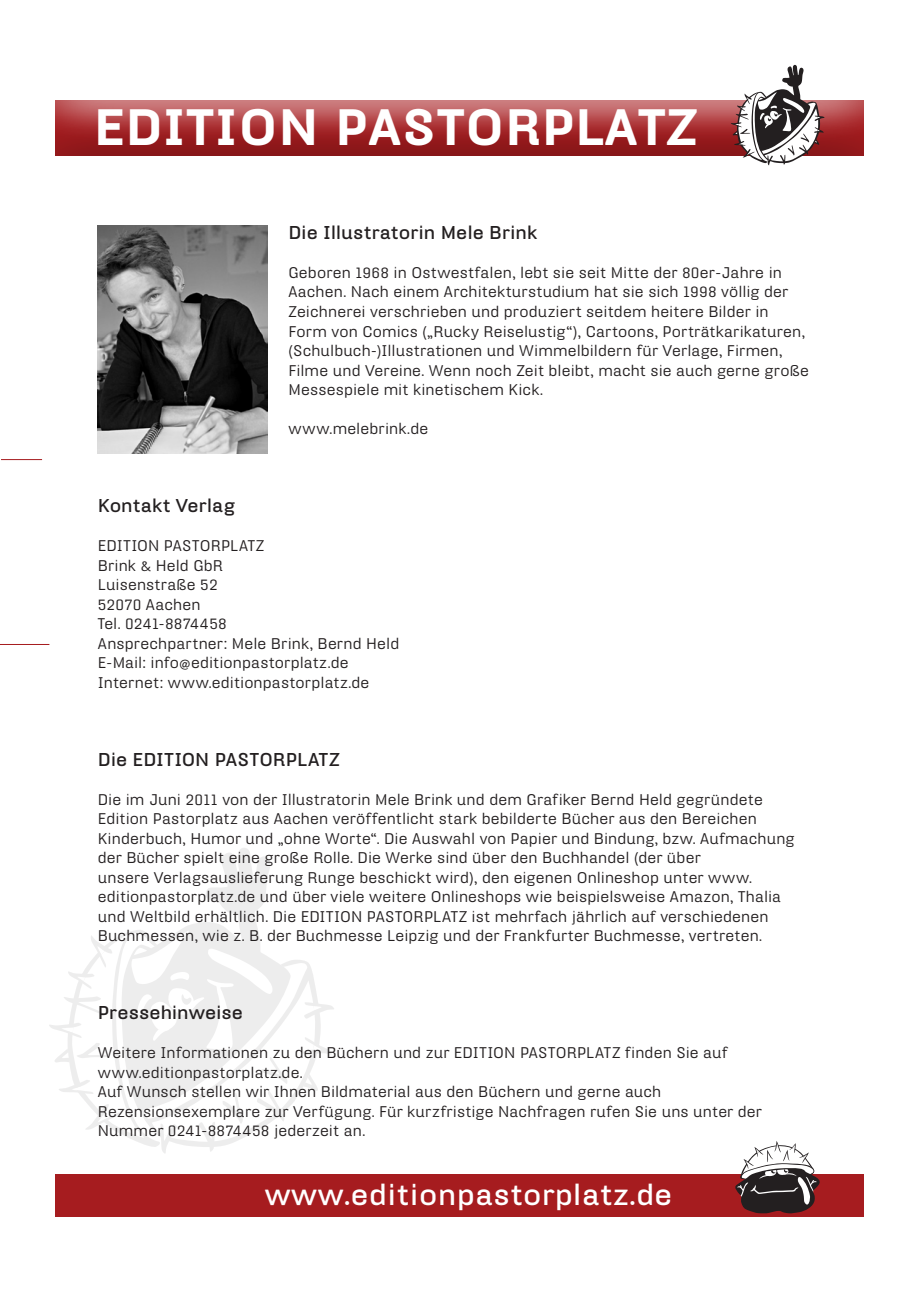
<style>
.page{position:relative;width:919px;height:1289px;background:#fff}
.page>*{position:absolute;margin:0;border:0;box-sizing:border-box;transform-origin:0 0}
.t1{font:900 49.5px "Hydra Text";letter-spacing:.01em;color:#fff}
.t2{font:700 28.5px "Hydra Text";letter-spacing:.02em;color:#fff}
.t3{font:700 18px "Hydra Text";color:#231f20}
.t4{font:15px/19.5px "Hydra Text";letter-spacing:.01em;color:#231f20}
</style>
<div class="page">
<svg style="left:49px;top:848px;width:285px;height:305px"></svg>
<div style="left:55px;top:1174px;width:808px;height:42px;background:#a61c1f"></div>
<hr style="left:1px;top:459px;width:41px;height:1px;background:#a61c1f">
<hr style="left:0;top:644px;width:49px;height:1px;background:#a61c1f">
<div style="left:54px;top:100px;width:810px;height:46px;background:#fff;opacity:.75"></div>
<div style="left:54px;top:109px;width:810px;height:49px;background:#231f20;opacity:.3"></div>
<svg style="left:730px;top:65px;width:94px;height:100px"></svg>
<svg style="left:735px;top:1141px;width:85px;height:72px"></svg>
<img style="left:98px;top:225px;width:169px;height:228px">
<h1 class="t1" style="left:94px;top:95px;width:604px">EDITION PASTORPLATZ</h1>
<p class="t3" style="left:288px;top:221px;width:250px">Die Illustratorin Mele Brink</p>
<p class="t4" style="left:288px;top:262px;width:522px">Geboren 1968 in Ostwestfalen, lebt sie seit Mitte der 80er-Jahre in Aachen. Nach einem Architekturstudium hat sie sich 1998 völlig der Zeichnerei verschrieben und produziert seitdem heitere Bilder in Form von Comics („Rucky Reiselustig“), Cartoons, Porträtkarikaturen, (Schulbuch-)Illustrationen und Wimmelbildern für Verlage, Firmen, Filme und Vereine. Wenn noch Zeit bleibt, macht sie auch gerne große Messespiele mit kinetischem Kick.</p>
<p class="t4" style="left:288px;top:418px;width:141px">www.melebrink.de</p>
<p class="t3" style="left:98px;top:494px;width:139px">Kontakt Verlag</p>
<p class="t4" style="left:98px;top:535px;width:303px">EDITION PASTORPLATZ<br>Brink &amp; Held GbR<br>Luisenstraße 52<br>52070 Aachen<br>Tel. 0241-8874458<br>Ansprechpartner: Mele Brink, Bernd Held<br>E-Mail: info@editionpastorplatz.de<br>Internet: www.editionpastorplatz.de</p>
<p class="t3" style="left:98px;top:747px;width:243px">Die EDITION PASTORPLATZ</p>
<p class="t4" style="left:98px;top:789px;width:698px">Die im Juni 2011 von der Illustratorin Mele Brink und dem Grafiker Bernd Held gegründete Edition Pastorplatz aus Aachen veröffentlicht stark bebilderte Bücher aus den Bereichen Kinderbuch, Humor und „ohne Worte“. Die Auswahl von Papier und Bindung, bzw. Aufmachung der Bücher spielt eine große Rolle. Die Werke sind über den Buchhandel (der über<br>unsere Verlagsauslieferung Runge beschickt wird), den eigenen Onlineshop unter www. editionpastorplatz.de und über viele weitere Onlineshops wie beispielsweise Amazon, Thalia und Weltbild erhältlich. Die EDITION PASTORPLATZ ist mehrfach jährlich auf verschiedenen Buchmessen, wie z. B. der Buchmesse Leipzig und der Frankfurter Buchmesse, vertreten.</p>
<p class="t3" style="left:98px;top:1001px;width:147px">Pressehinweise</p>
<p class="t4" style="left:98px;top:1042px;width:665px">Weitere Informationen zu den Büchern und zur EDITION PASTORPLATZ finden Sie auf www.editionpastorplatz.de.<br>Auf Wunsch stellen wir Ihnen Bildmaterial aus den Büchern und gerne auch Rezensionsexemplare zur Verfügung. Für kurzfristige Nachfragen rufen Sie uns unter der Nummer 0241-8874458 jederzeit an.</p>
<h2 class="t2" style="left:265px;top:1175px;width:409px">www.editionpastorplatz.de</h2>
</div>
